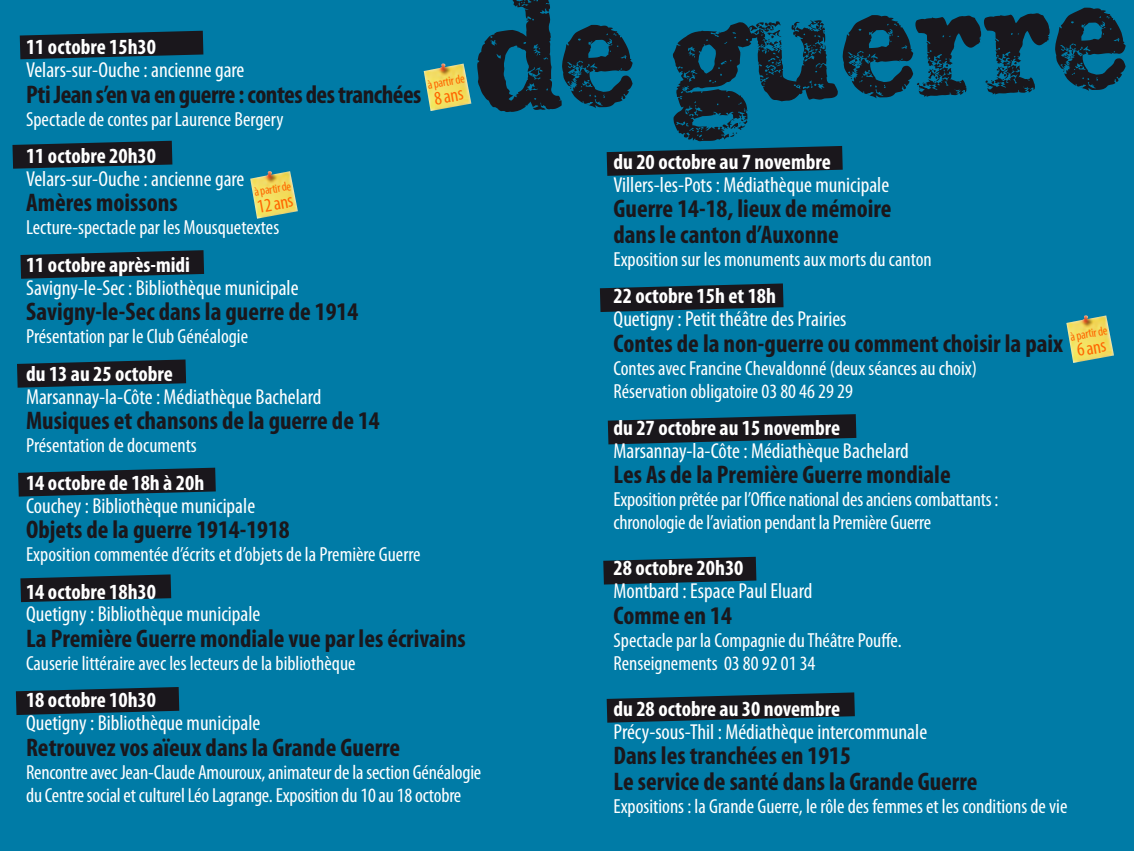
<style>
.page{position:relative;width:1134px;height:851px;background:#fff}
.page>*{position:absolute;margin:0;border:0;box-sizing:border-box;transform-origin:0 0}
.t1{font:700 condensed 25.6px/25.6px "Myriad Pro";color:#1a171c}
.t2{font:700 condensed 25.6px "Myriad Pro";letter-spacing:-.02em;color:#1a171c}
.t3{font:condensed 21.6px "Myriad Pro";color:#fff}
.t4{font:700 condensed 21.6px "Myriad Pro";color:#fff}
.t5{font:condensed 20.4px/23px "Myriad Pro";color:#fff}
.t6{font:condensed 19.2px "Myriad Pro";color:#f60}
.t7{font:condensed 12.6px "Myriad Pro";color:#f60}
</style>
<div class="page">
<div style="left:0;top:0;width:1134px;height:850px;background:#007ba6"></div>
<svg style="left:477px;top:0;width:649px;height:141px"></svg>
<svg style="left:20px;top:31px;width:183px;height:28px;background:#162630"></svg>
<svg style="left:12px;top:141px;width:160px;height:28px;background:#152631"></svg>
<svg style="left:20px;top:250px;width:184px;height:29px"></svg>
<svg style="left:17px;top:359px;width:169px;height:28px;background:#152631"></svg>
<svg style="left:18px;top:467px;width:198px;height:29px"></svg>
<svg style="left:20px;top:574px;width:151px;height:28px;background:#152631"></svg>
<svg style="left:16px;top:687px;width:163px;height:28px;background:#162630"></svg>
<svg style="left:607px;top:146px;width:236px;height:30px"></svg>
<svg style="left:600px;top:283px;width:183px;height:29px"></svg>
<svg style="left:608px;top:414px;width:248px;height:30px"></svg>
<svg style="left:603px;top:556px;width:153px;height:28px;background:#152631"></svg>
<svg style="left:607px;top:692px;width:248px;height:30px"></svg>
<img style="left:424px;top:63px;width:19px;height:24px">
<img style="left:250px;top:171px;width:20px;height:24px">
<img style="left:1066px;top:315px;width:20px;height:24px">
<p class="t4" style="left:26px;top:33px;width:131px">11 octobre 15h30</p>
<p class="t3" style="left:26px;top:57px;width:220px">Velars-sur-Ouche : ancienne gare</p>
<p class="t2" style="left:26px;top:78px;width:397px">Pti Jean s’en va en guerre : contes des tranchées</p>
<p class="t5" style="left:26px;top:107px;width:259px">Spectacle de contes par Laurence Bergery</p>
<p class="t4" style="left:26px;top:142px;width:131px">11 octobre 20h30</p>
<p class="t3" style="left:26px;top:166px;width:220px">Velars-sur-Ouche : ancienne gare</p>
<p class="t1" style="left:26px;top:189px;width:153px">Amères moissons</p>
<p class="t5" style="left:26px;top:216px;width:255px">Lecture-spectacle par les Mousquetextes</p>
<p class="t4" style="left:26px;top:251px;width:166px">11 octobre après-midi</p>
<p class="t3" style="left:26px;top:274px;width:274px">Savigny-le-Sec : Bibliothèque municipale</p>
<p class="t1" style="left:26px;top:298px;width:334px">Savigny-le-Sec dans la guerre de 1914</p>
<p class="t5" style="left:26px;top:325px;width:224px">Présentation par le Club Généalogie</p>
<p class="t4" style="left:26px;top:360px;width:148px">du 13 au 25 octobre</p>
<p class="t3" style="left:26px;top:383px;width:297px">Marsannay-la-Côte : Médiathèque Bachelard</p>
<p class="t1" style="left:26px;top:407px;width:355px">Musiques et chansons de la guerre de 14</p>
<p class="t5" style="left:26px;top:433px;width:172px">Présentation de documents</p>
<p class="t4" style="left:26px;top:469px;width:180px">14 octobre de 18h à 20h</p>
<p class="t3" style="left:26px;top:492px;width:231px">Couchey : Bibliothèque municipale</p>
<p class="t1" style="left:26px;top:516px;width:265px">Objets de la guerre 1914-1918</p>
<p class="t5" style="left:26px;top:542px;width:396px">Exposition commentée d’écrits et d’objets de la Première Guerre</p>
<p class="t4" style="left:26px;top:577px;width:131px">14 octobre 18h30</p>
<p class="t3" style="left:26px;top:601px;width:236px">Quetigny : Bibliothèque municipale</p>
<p class="t1" style="left:26px;top:625px;width:441px">La Première Guerre mondiale vue par les écrivains</p>
<p class="t5" style="left:26px;top:651px;width:331px">Causerie littéraire avec les lecteurs de la bibliothèque</p>
<p class="t4" style="left:26px;top:686px;width:131px">18 octobre 10h30</p>
<p class="t3" style="left:26px;top:710px;width:236px">Quetigny : Bibliothèque municipale</p>
<p class="t1" style="left:26px;top:733px;width:376px">Retrouvez vos aïeux dans la Grande Guerre</p>
<p class="t5" style="left:26px;top:760px;width:457px">Rencontre avec Jean-Claude Amouroux, animateur de la section Généalogie du Centre social et culturel Léo Lagrange. Exposition du 10 au 18 octobre</p>
<p class="t7" style="left:426px;top:77px;width:39px;rotate:-10deg">à partir de</p>
<p class="t6" style="left:432px;top:87px;width:31px;rotate:-10deg">8 ans</p>
<p class="t7" style="left:253px;top:185px;width:39px;rotate:-10deg">à partir de</p>
<p class="t6" style="left:255px;top:195px;width:38px;rotate:-10deg">12 ans</p>
<p class="t4" style="left:613px;top:148px;width:219px">du 20 octobre au 7 novembre</p>
<p class="t3" style="left:613px;top:171px;width:277px">Villers-les-Pots : Médiathèque municipale</p>
<p class="t1" style="left:613px;top:195px;width:279px">Guerre 14-18, lieux de mémoire dans le canton d’Auxonne</p>
<p class="t5" style="left:613px;top:247px;width:320px">Exposition sur les monuments aux morts du canton</p>
<p class="t4" style="left:613px;top:282px;width:164px">22 octobre 15h et 18h</p>
<p class="t3" style="left:613px;top:306px;width:235px">Quetigny : Petit théâtre des Prairies</p>
<p class="t1" style="left:613px;top:329px;width:451px">Contes de la non-guerre ou comment choisir la paix</p>
<p class="t5" style="left:613px;top:356px;width:365px">Contes avec Francine Chevaldonné (deux séances au choix)<br>Réservation obligatoire 03 80 46 29 29</p>
<p class="t4" style="left:613px;top:414px;width:228px">du 27 octobre au 15 novembre</p>
<p class="t3" style="left:613px;top:437px;width:297px">Marsannay-la-Côte : Médiathèque Bachelard</p>
<p class="t1" style="left:613px;top:461px;width:339px">Les As de la Première Guerre mondiale</p>
<p class="t5" style="left:613px;top:488px;width:386px">Exposition prêtée par l’Office national des anciens combattants : chronologie de l’aviation pendant la Première Guerre</p>
<p class="t4" style="left:613px;top:554px;width:131px">28 octobre 20h30</p>
<p class="t3" style="left:613px;top:578px;width:200px">Montbard : Espace Paul Eluard</p>
<p class="t1" style="left:613px;top:601px;width:120px">Comme en 14</p>
<p class="t5" style="left:613px;top:628px;width:290px">Spectacle par la Compagnie du Théâtre Pouffe.<br>Renseignements 03 80 92 01 34</p>
<p class="t4" style="left:613px;top:694px;width:228px">du 28 octobre au 30 novembre</p>
<p class="t3" style="left:613px;top:718px;width:315px">Précy-sous-Thil : Médiathèque intercommunale</p>
<p class="t1" style="left:613px;top:742px;width:366px">Dans les tranchées en 1915<br>Le service de santé dans la Grande Guerre</p>
<p class="t5" style="left:613px;top:794px;width:455px">Expositions : la Grande Guerre, le rôle des femmes et les conditions de vie</p>
<p class="t7" style="left:1069px;top:329px;width:39px;rotate:-10deg">à partir de</p>
<p class="t6" style="left:1075px;top:339px;width:31px;rotate:-10deg">6 ans</p>
</div>
